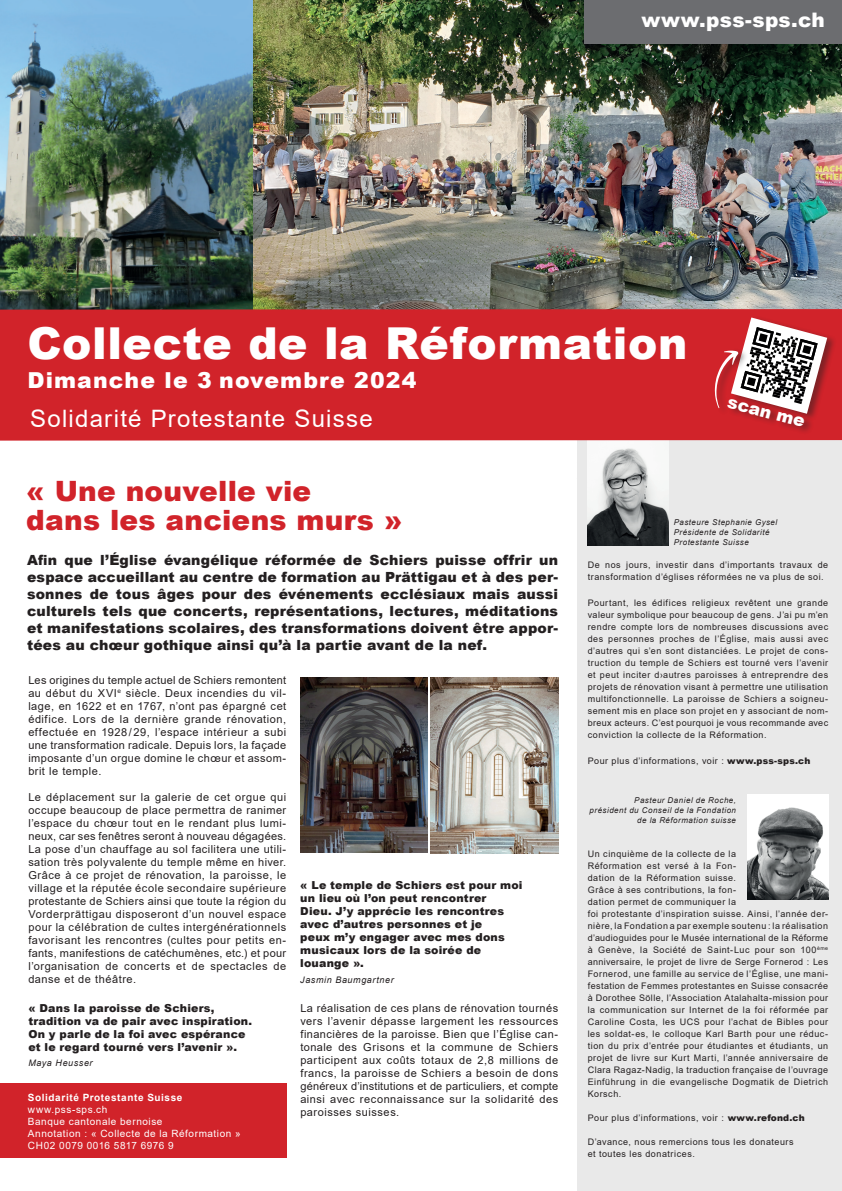
<style>
.page{position:relative;width:842px;height:1191px;background:#fff}
.page>*{position:absolute;margin:0;border:0;box-sizing:border-box;transform-origin:0 0}
.t1{font:900 44px "Arial";letter-spacing:.015em;color:#fff}
.t2{font:900 28px/29px "Arial";letter-spacing:.01em;color:#d1232a}
.t3{font:24px "Arial";letter-spacing:.05em;color:#fff}
.t4{font:900 22px "Arial";letter-spacing:.05em;color:#fff}
.t5{font:900 20px "Arial";letter-spacing:.01em;color:#fff}
.t6{font:900 17.2px "Arial";color:#fff}
.t7{font:900 14px/17px "Arial";letter-spacing:.015em;color:#231f20;text-align:justify}
.t8{font:11px/13px "Arial";letter-spacing:.045em;color:#231f20;text-align:justify}
.t9{font:900 11px/13px "Arial";letter-spacing:.015em;color:#231f20}
.t10{font:10px/12px "Arial";letter-spacing:.055em;color:#fff}
.t11{font:700 10px "Arial";letter-spacing:.06em;color:#fff}
.t12{font:9px/12px "Arial";letter-spacing:.055em;color:#231f20}
.t13{font:italic 9px "Arial";letter-spacing:.065em;color:#231f20}
.t14{font:italic 8px/10px "Arial";letter-spacing:.06em;color:#231f20}
.s1{font-weight:900}
</style>
<div class="page">
<div style="left:0;top:1083px;width:286px;height:74px;background:#d1232a"></div>
<div style="left:577px;top:440px;width:265px;height:751px;background:#e9e9e9"></div>
<img style="left:747px;top:794px;width:81px;height:105px">
<img style="left:588px;top:441px;width:80px;height:104px">
<img style="left:431px;top:677px;width:127px;height:176px">
<img style="left:300px;top:677px;width:128px;height:176px">
<img style="left:0;top:0;width:842px;height:309px">
<div style="left:0;top:309px;width:842px;height:131px;background:#d1232a"></div>
<div style="left:584px;top:0;width:258px;height:44px;background:#6c6d70"></div>
<div style="left:731px;top:315px;width:106px;height:106px;background:#231f20;opacity:.47"></div>
<div style="left:727px;top:397px;width:87px;height:37px;background:#231f20;opacity:.47"></div>
<div style="left:714px;top:348px;width:34px;height:68px;background:#231f20;opacity:.47"></div>
<svg style="left:715px;top:317px;width:112px;height:97px"></svg>
<h3 class="t5" style="left:641px;top:6px;width:185px">www.pss-sps.ch</h3>
<h1 class="t1" style="left:27px;top:311px;width:661px">Collecte de la Réformation</h1>
<h3 class="t4" style="left:27px;top:364px;width:391px">Dimanche le 3 novembre 2024</h3>
<h3 class="t3" style="left:30px;top:402px;width:344px">Solidarité Protestante Suisse</h3>
<h3 class="t6" style="left:731px;top:389px;width:81px;rotate:15deg">scan me</h3>
<h2 class="t2" style="left:26px;top:475px;width:378px">« Une nouvelle vie<br>dans les anciens murs »</h2>
<p class="t7" style="left:27px;top:551px;width:533px">Afin que l’Église évangélique réformée de Schiers puisse offrir un espace accueillant au centre de formation au Prättigau et à des per&shy;sonnes de tous âges pour des événements ecclésiaux mais aussi culturels tels que concerts, représentations, lectures, méditations et manifestations scolaires, des transformations doivent être appor&shy;tées au chœur gothique ainsi qu’à la partie avant de la nef.</p>
<p class="t8" style="left:28px;top:673px;width:259px">Les origines du temple actuel de Schiers remontent au début du XVI<sup>e</sup> siècle. Deux incendies du vil&shy;lage, en 1622 et en 1767, n’ont pas épargné cet édifice. Lors de la dernière grande rénovation, effectuée en 1928/29, l’espace intérieur a subi une transformation radicale. Depuis lors, la façade imposante d’un orgue domine le chœur et assom&shy;brit le temple.</p>
<p class="t8" style="left:28px;top:790px;width:259px">Le déplacement sur la galerie de cet orgue qui occupe beaucoup de place permettra de ranimer l’espace du chœur tout en le rendant plus lumi&shy;neux, car ses fenêtres seront à nouveau dégagées.<br>La pose d’un chauffage au sol facilitera une utili&shy;sation très polyvalente du temple même en hiver.<br>Grâce à ce projet de rénovation, la paroisse, le village et la réputée école secondaire supérieure protestante de Schiers ainsi que toute la région du Vorderprättigau disposeront d’un nouvel espace pour la célébration de cultes intergénérationnels favorisant les rencontres (cultes pour petits en&shy;fants, manifestions de catéchumènes, etc.) et pour l’organisation de concerts et de spectacles de danse et de théâtre.</p>
<p class="t9" style="left:300px;top:878px;width:224px">« Le temple de Schiers est pour moi un lieu où l’on peut rencontrer<br>Dieu. J’y apprécie les rencontres avec d’autres personnes et je<br>peux m’y engager avec mes dons musicaux lors de la soirée de louange ».</p>
<p class="t13" style="left:300px;top:974px;width:95px">Jasmin Baumgartner</p>
<p class="t9" style="left:28px;top:1000px;width:225px">« Dans la paroisse de Schiers, tradition va de pair avec inspiration.<br>On y parle de la foi avec espérance et le regard tourné vers l’avenir ».</p>
<p class="t13" style="left:28px;top:1057px;width:66px">Maya Heusser</p>
<p class="t11" style="left:28px;top:1090px;width:156px">Solidarité Protestante Suisse</p>
<p class="t10" style="left:28px;top:1103px;width:214px">www.pss-sps.ch<br>Banque cantonale bernoise<br>Annotation : « Collecte de la Réformation »<br>CH02 0079 0016 5817 6976 9</p>
<p class="t8" style="left:300px;top:1001px;width:259px">La réalisation de ces plans de rénovation tournés vers l’avenir dépasse largement les ressources financières de la paroisse. Bien que l’Église can&shy;tonale des Grisons et la commune de Schiers participent aux coûts totaux de 2,8 millions de francs, la paroisse de Schiers a besoin de dons généreux d’institutions et de particuliers, et compte ainsi avec reconnaissance sur la solidarité des paroisses suisses.</p>
<p class="t14" style="left:674px;top:517px;width:105px">Pasteure Stephanie Gysel<br>Présidente de Solidarité<br>Protestante Suisse</p>
<p class="t12" style="left:588px;top:558px;width:242px">De nos jours, investir dans d’importants travaux de transformation d’églises réformées ne va plus de soi.</p>
<p class="t12" style="left:588px;top:596px;width:242px;text-align:justify">Pourtant, les édifices religieux revêtent une grande valeur symbolique pour beaucoup de gens. J’ai pu m’en rendre compte lors de nombreuses discussions avec des personnes proches de l’Église, mais aussi avec d’autres qui s’en sont distanciées. Le projet de cons&shy;truction du temple de Schiers est tourné vers l’avenir et peut inciter d›autres paroisses à entreprendre des projets de rénovation visant à permettre une utilisation multifonctionnelle. La paroisse de Schiers a soigneu&shy;sement mis en place son projet en y associant de nom&shy;breux acteurs. C’est pourquoi je vous recommande avec conviction la collecte de la Réformation.</p>
<p class="t12" style="left:588px;top:755px;width:224px">Pour plus d’informations, voir : <span class="s1">www.pss-sps.ch</span></p>
<p class="t14" style="left:589px;top:795px;width:148px;text-align:right">Pasteur Daniel de Roche,<br>président du Conseil de la Fondation de la Réformation suisse</p>
<p class="t12" style="left:588px;top:847px;width:242px">Un cinquième de la collecte de la<br>Réformation est versé à la Fon-<br>dation de la Réformation suisse.<br>Grâce à ses contributions, la fon-<br>dation permet de communiquer la<br>foi protestante d’inspiration suisse. Ainsi, l’année der&shy;nière, la Fondation a par exemple soutenu : la réalisation d’audioguides pour le Musée international de la Réforme à Genève, la Société de Saint-Luc pour son 100<sup>ème </sup>anniversaire, le projet de livre de Serge Fornerod : Les Fornerod, une famille au service de l’Église, une mani&shy;festation de Femmes protestantes en Suisse consacrée à Dorothee Sölle, l’Association Atalahalta-mission pour la communication sur Internet de la foi réformée par Caroline Costa, les UCS pour l’achat de Bibles pour les soldat-es, le colloque Karl Barth pour une réduc&shy;tion du prix d’entrée pour étudiantes et étudiants, un projet de livre sur Kurt Marti, l’année anniversaire de Clara Ragaz-Nadig, la traduction française de l’ouvrage Einführung in die evangelische Dogmatik de Dietrich Korsch.</p>
<p class="t12" style="left:588px;top:1111px;width:218px">Pour plus d’informations, voir : <span class="s1">www.refond.ch</span></p>
<p class="t12" style="left:588px;top:1135px;width:207px">D’avance, nous remercions tous les donateurs et toutes les donatrices.</p>
</div>
